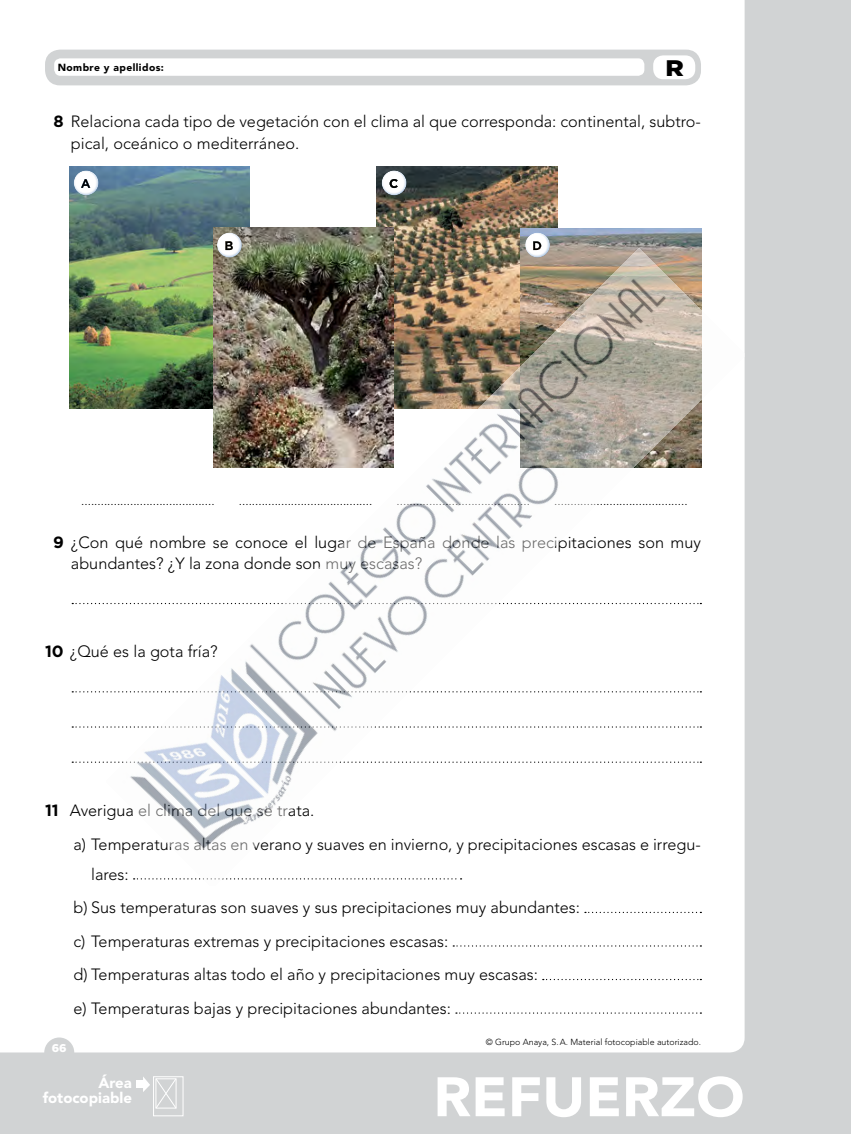
<style>
.page{position:relative;width:851px;height:1134px;background:#fff}
.page>*{position:absolute;margin:0;border:0;box-sizing:border-box;transform-origin:0 0}
.t1{font:900 55px "Avenir LT Std";color:#fff;scale:1.06 1}
.t2{font:900 22.5px "Gotham";color:#000;scale:1.13 1}
.t3{font:300 16.25px/21.2px "Avenir LT Std";color:#000}
.t4{font:900 14.88px/14.9px "Avenir LT Std";color:#fff;text-align:right}
.nuclActivTexto{font:300 12.5px "Avenir LT Std";color:#000}
.t5{font:900 11.25px "Gotham";color:#fff}
.t6{font:900 10.25px "Avenir LT Std";letter-spacing:.04em;color:#000}
.t7{font:300 8.75px "Avenir LT Std";color:#000}
.s1{font-family:"Gotham";font-weight:700}
</style>
<div class="page">
<div style="left:0;top:0;width:850px;height:1134px;background:#d1d3d4"></div>
<div style="left:0;top:0;width:744px;height:1052px;background:#fff"></div>
<div style="left:44px;top:1037px;width:30px;height:30px;background:#d1d3d4;border-radius:50%"></div>
<div style="left:153px;top:1076px;width:30px;height:40px;border:1px solid #fff"></div>
<svg style="left:143px;top:1076px;width:34px;height:33px"></svg>
<div style="left:136px;top:1081px;width:8px;height:7px;background:#fff"></div>
<div style="left:577px;top:76px;width:68px;height:16px;background:linear-gradient(to right,#fff,#fff);border-radius:6px"></div>
<div style="left:167px;top:76px;width:247px;height:17px;background:#fff;border-radius:6px"></div>
<svg style="left:72px;top:603px;width:34px;height:1px"></svg>
<svg style="left:72px;top:691px;width:34px;height:1px"></svg>
<svg style="left:72px;top:726px;width:34px;height:2px"></svg>
<svg style="left:72px;top:761px;width:34px;height:2px"></svg>
<svg style="left:585px;top:912px;width:116px;height:1px"></svg>
<svg style="left:453px;top:945px;width:248px;height:1px"></svg>
<svg style="left:542px;top:979px;width:159px;height:1px"></svg>
<svg style="left:456px;top:1012px;width:245px;height:2px"></svg>
<img style="left:69px;top:167px;width:181px;height:241px">
<img style="left:376px;top:167px;width:181px;height:81px">
<img style="left:213px;top:228px;width:181px;height:20px">
<img style="left:520px;top:228px;width:181px;height:20px">
<div style="left:74px;top:170px;width:28px;height:25px;background:#034ea2;opacity:.75"></div>
<div style="left:381px;top:170px;width:29px;height:25px;background:#034ea2;opacity:.75"></div>
<div style="left:217px;top:233px;width:28px;height:25px;background:#034ea2;opacity:.75"></div>
<div style="left:525px;top:233px;width:28px;height:25px;background:#034ea2;opacity:.75"></div>
<div style="left:45px;top:50px;width:656px;height:35px;background:#d1d3d4;border-radius:15px"></div>
<div style="left:653px;top:55px;width:42px;height:24px;background:#fff;border-radius:10px"></div>
<div style="left:54px;top:58px;width:590px;height:18px;background:#fff;border-radius:6px"></div>
<img style="left:106px;top:248px;width:638px;height:638px">
<p class="t6" style="left:58px;top:61px;width:108px">Nombre y apellidos:</p>
<p class="t2" style="left:665px;top:52px;width:18px">R</p>
<p class="t3" style="left:71px;top:111px;width:631px;text-indent:-17px"><span class="s1">8</span> Relaciona cada tipo de vegetación con el clima al que corresponda: continental, subtro&shy;pical, oceánico o mediterráneo.</p>
<p class="nuclActivTexto" style="left:81px;top:493px;width:135px">.........................................</p>
<p class="nuclActivTexto" style="left:239px;top:493px;width:135px">.........................................</p>
<p class="nuclActivTexto" style="left:396px;top:493px;width:135px">.........................................</p>
<p class="nuclActivTexto" style="left:554px;top:493px;width:135px">.........................................</p>
<p class="t3" style="left:71px;top:531px;width:631px;text-indent:-18px"><span class="s1">9</span> ¿Con qué nombre se conoce el lugar de España donde las precipitaciones son muy abundantes? ¿Y la zona donde son muy escasas?</p>
<p class="t3" style="left:45px;top:641px;width:174px"><span class="s1">10</span> ¿Qué es la gota fría?</p>
<p class="t3" style="left:45px;top:800px;width:271px"><span class="s1">11</span> Averigua el clima del que se trata.</p>
<p class="t3" style="left:91px;top:829px;width:611px;line-height:30px;text-indent:-18px">a) Temperaturas altas en verano y suaves en invierno, y precipitaciones escasas e irregu&shy;lares:</p>
<p class="t3" style="left:73px;top:897px;width:508px">b) Sus temperaturas son suaves y sus precipitaciones muy abundantes:</p>
<p class="t3" style="left:73px;top:930px;width:376px">c) Temperaturas extremas y precipitaciones escasas:</p>
<p class="t3" style="left:73px;top:964px;width:466px">d) Temperaturas altas todo el año y precipitaciones muy escasas:</p>
<p class="t3" style="left:73px;top:997px;width:379px">e) Temperaturas bajas y precipitaciones abundantes:</p>
<p class="t5" style="left:52px;top:1040px;width:16px">66</p>
<p class="t4" style="left:43px;top:1075px;width:91px">Área fotocopiable</p>
<p class="t7" style="left:485px;top:1037px;width:217px">© Grupo Anaya, S.A. Material fotocopiable autorizado.</p>
<p class="t1" style="left:433px;top:1064px;width:295px">REFUERZO</p>
</div>
